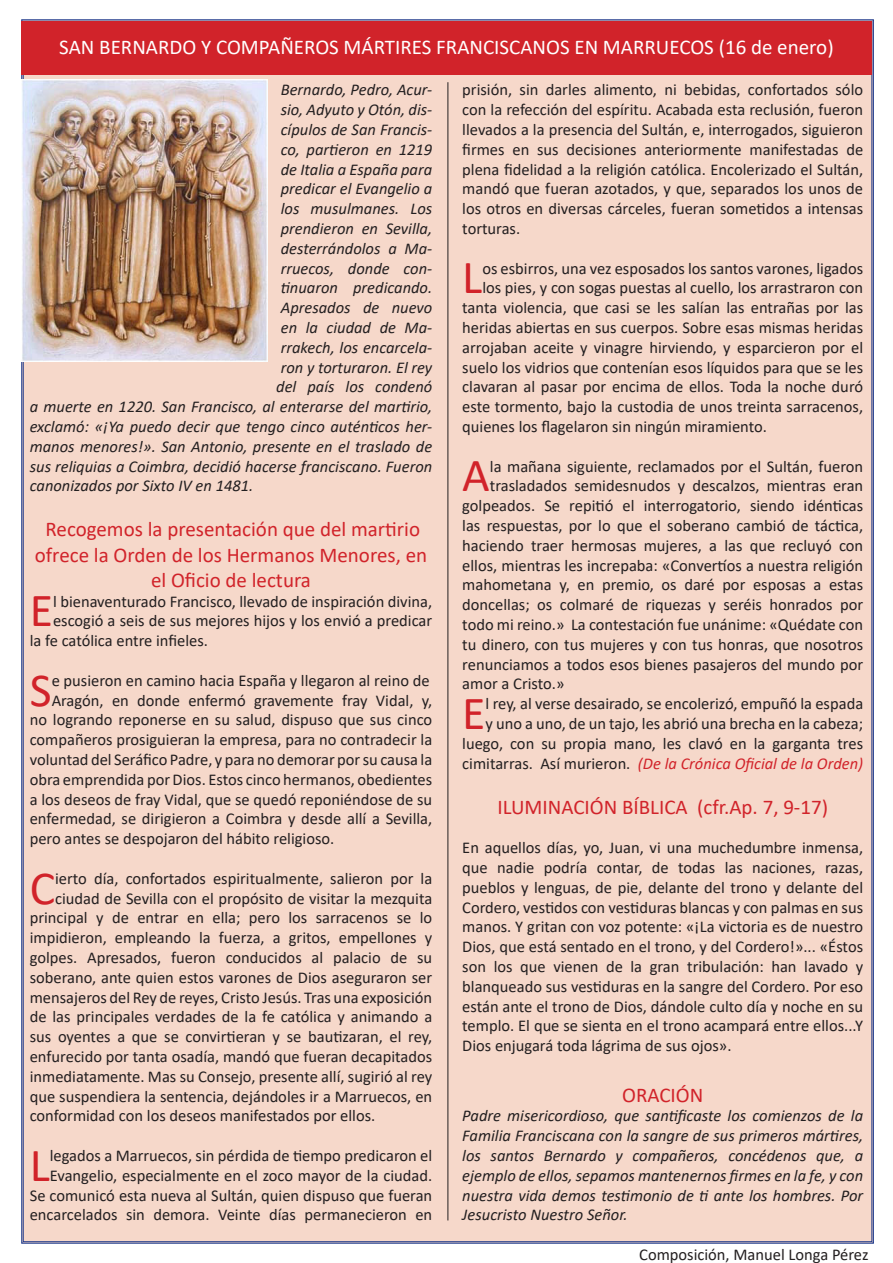
<style>
.page{position:relative;width:893px;height:1263px;background:#fff}
.page>*{position:absolute;margin:0;border:0;box-sizing:border-box;transform-origin:0 0}
.t1{font:47.7px "Calibri";color:#d1232a}
.t2{font:21px/25.2px "Calibri";color:#d1232a;text-align:center}
.t3{font:21px "Calibri";color:#fff}
.t4{font:16.5px/19.8px "Calibri";color:#231f20;text-align:justify}
.t5{font:italic 16.5px/19.8px "Calibri";color:#231f20;text-align:justify}
.s1{font-style:italic;color:#d1232a}
</style>
<div class="page">
<div style="left:21px;top:19px;width:853px;height:1225px;background:#f6d8ca"></div>
<div style="left:21px;top:21px;width:851px;height:54px;background:#d1232a"></div>
<img style="left:21px;top:79px;width:246px;height:282px">
<hr style="left:447px;top:82px;width:1px;height:1138px;background:#231f20">
<p class="t3" style="left:59px;top:32px;width:776px">SAN BERNARDO Y COMPAÑEROS MÁRTIRES FRANCISCANOS EN MARRUECOS (16 de enero)</p>
<p class="t5" style="left:281px;top:79px;width:153px">Bernardo, Pedro, Acur-</p>
<p class="t5" style="left:281px;top:99px;width:153px">sio, Adyuto y Otón, dis-</p>
<p class="t5" style="left:281px;top:119px;width:153px">cípulos de San Francis-</p>
<p class="t5" style="left:281px;top:139px;width:153px">co, partieron en 1219</p>
<p class="t5" style="left:281px;top:158px;width:153px">de Italia a España para</p>
<p class="t5" style="left:281px;top:178px;width:153px">predicar el Evangelio a</p>
<p class="t5" style="left:281px;top:198px;width:153px">los musulmanes. Los</p>
<p class="t5" style="left:281px;top:218px;width:153px">prendieron en Sevilla,</p>
<p class="t5" style="left:281px;top:238px;width:153px">desterrándolos a Ma-</p>
<p class="t5" style="left:281px;top:257px;width:153px">rruecos, donde con-</p>
<p class="t5" style="left:281px;top:277px;width:153px">tinuaron predicando.</p>
<p class="t5" style="left:281px;top:297px;width:153px">Apresados de nuevo</p>
<p class="t5" style="left:281px;top:317px;width:153px">en la ciudad de Ma-</p>
<p class="t5" style="left:281px;top:337px;width:153px">rrakech, los encarcela-</p>
<p class="t5" style="left:281px;top:356px;width:153px">ron y torturaron. El rey</p>
<p class="t5" style="left:276px;top:376px;width:158px">del país los condenó</p>
<p class="t5" style="left:30px;top:396px;width:404px">a muerte en 1220. San Francisco, al enterarse del martirio,</p>
<p class="t5" style="left:30px;top:416px;width:404px">exclamó: «¡Ya puedo decir que tengo cinco auténticos her-</p>
<p class="t5" style="left:30px;top:436px;width:404px">manos menores!». San Antonio, presente en el traslado de</p>
<p class="t5" style="left:30px;top:455px;width:404px">sus reliquias a Coimbra, decidió hacerse franciscano. Fueron</p>
<p class="t5" style="left:30px;top:475px;width:225px">canonizados por Sixto IV en 1481.</p>
<p class="t2" style="left:35px;top:516px;width:394px">Recogemos la presentación que del martirio ofrece la Orden de los Hermanos Menores, en el Oficio de lectura</p>
<p class="t1" style="left:30px;top:577px;width:25px">E</p>
<p class="t4" style="left:53px;top:591px;width:381px">l bienaventurado Francisco, llevado de inspiración divina,</p>
<p class="t4" style="left:462px;top:79px;width:402px">prisión, sin darles alimento, ni bebidas, confortados sólo con la refección del espíritu. Acabada esta reclusión, fueron llevados a la presencia del Sultán, e, interrogados, siguieron firmes en sus decisiones anteriormente manifestadas de plena fidelidad a la religión católica. Encolerizado el Sultán, mandó que fueran azotados, y que, separados los unos de los otros en diversas cárceles, fueran sometidos a intensas torturas.</p>
<p class="t1" style="left:462px;top:244px;width:22px">L</p>
<p class="t4" style="left:482px;top:258px;width:382px">os esbirros, una vez esposados los santos varones, ligados</p>
<p class="t4" style="left:482px;top:277px;width:382px">los pies, y con sogas puestas al cuello, los arrastraron con</p>
<p class="t4" style="left:462px;top:297px;width:402px">tanta violencia, que casi se les salían las entrañas por las</p>
<p class="t4" style="left:462px;top:317px;width:402px">heridas abiertas en sus cuerpos. Sobre esas mismas heridas</p>
<p class="t4" style="left:462px;top:337px;width:402px">arrojaban aceite y vinagre hirviendo, y esparcieron por el</p>
<p class="t4" style="left:462px;top:357px;width:402px">suelo los vidrios que contenían esos líquidos para que se les</p>
<p class="t4" style="left:462px;top:376px;width:402px">clavaran al pasar por encima de ellos. Toda la noche duró</p>
<p class="t4" style="left:462px;top:396px;width:402px">este tormento, bajo la custodia de unos treinta sarracenos,</p>
<p class="t4" style="left:462px;top:416px;width:306px">quienes los flagelaron sin ningún miramiento.</p>
<p class="t1" style="left:462px;top:442px;width:29px">A</p>
<p class="t4" style="left:490px;top:456px;width:375px">la mañana siguiente, reclamados por el Sultán, fueron</p>
<p class="t4" style="left:490px;top:475px;width:375px">trasladados semidesnudos y descalzos, mientras eran</p>
<p class="t4" style="left:462px;top:495px;width:402px">golpeados. Se repitió el interrogatorio, siendo idénticas</p>
<p class="t4" style="left:462px;top:515px;width:402px">las respuestas, por lo que el soberano cambió de táctica,</p>
<p class="t4" style="left:462px;top:535px;width:402px">haciendo traer hermosas mujeres, a las que recluyó con</p>
<p class="t4" style="left:462px;top:555px;width:402px">ellos, mientras les increpaba: «Convertíos a nuestra religión</p>
<p class="t4" style="left:462px;top:574px;width:402px">mahometana y, en premio, os daré por esposas a estas</p>
<p class="t4" style="left:462px;top:594px;width:402px">doncellas; os colmaré de riquezas y seréis honrados por</p>
<p class="t4" style="left:462px;top:614px;width:402px">todo mi reino.» La contestación fue unánime: «Quédate con</p>
<p class="t4" style="left:462px;top:634px;width:402px">tu dinero, con tus mujeres y con tus honras, que nosotros</p>
<p class="t4" style="left:462px;top:654px;width:402px">renunciamos a todos esos bienes pasajeros del mundo por</p>
<p class="t4" style="left:462px;top:673px;width:104px">amor a Cristo.»</p>
<p class="t1" style="left:462px;top:680px;width:25px">E</p>
<p class="t4" style="left:53px;top:610px;width:381px">escogió a seis de sus mejores hijos y los envió a predicar</p>
<p class="t4" style="left:30px;top:630px;width:180px">la fe católica entre infieles.</p>
<p class="t1" style="left:30px;top:657px;width:23px">S</p>
<p class="t4" style="left:52px;top:670px;width:379px">e pusieron en camino hacia España y llegaron al reino de</p>
<p class="t4" style="left:30px;top:690px;width:404px;text-indent:22px">Aragón, en donde enfermó gravemente fray Vidal, y, no logrando reponerse en su salud, dispuso que sus cinco compañeros prosiguieran la empresa, para no contradecir la voluntad del Seráfico Padre, y para no demorar por su causa la obra emprendida por Dios. Estos cinco hermanos, obedientes a los deseos de fray Vidal, que se quedó reponiéndose de su enfermedad, se dirigieron a Coimbra y desde allí a Sevilla, pero antes se despojaron del hábito religioso.</p>
<p class="t1" style="left:30px;top:855px;width:27px">C</p>
<p class="t4" style="left:55px;top:868px;width:379px">ierto día, confortados espiritualmente, salieron por la</p>
<p class="t4" style="left:462px;top:693px;width:402px;text-align:right">l rey, al verse desairado, se encolerizó, empuñó la espada<br>y uno a uno, de un tajo, les abrió una brecha en la cabeza; luego, con su propia mano, les clavó en la garganta tres cimitarras. Así murieron. <span class="s1">(De la Crónica Oficial de la Orden)</span></p>
<p class="t2" style="left:497px;top:793px;width:332px">ILUMINACIÓN BÍBLICA (cfr.Ap. 7, 9-17)</p>
<p class="t4" style="left:462px;top:837px;width:402px">En aquellos días, yo, Juan, vi una muchedumbre inmensa, que nadie podría contar, de todas las naciones, razas, pueblos y lenguas, de pie, delante del trono y delante del Cordero, vestidos con vestiduras blancas y con palmas en sus manos. Y gritan con voz potente: «¡La victoria es de nuestro Dios, que está sentado en el trono, y del Cordero!»... «Éstos son los que vienen de la gran tribulación: han lavado y blanqueado sus vestiduras en la sangre del Cordero. Por eso están ante el trono de Dios, dándole culto día y noche en su templo. El que se sienta en el trono acampará entre ellos...Y Dios enjugará toda lágrima de sus ojos».</p>
<p class="t2" style="left:622px;top:1081px;width:83px">ORACIÓN</p>
<p class="t5" style="left:462px;top:1105px;width:402px">Padre misericordioso, que santificaste los comienzos de la Familia Franciscana con la sangre de sus primeros mártires, los santos Bernardo y compañeros, concédenos que, a ejemplo de ellos, sepamos mantenernos firmes en la fe, y con nuestra vida demos testimonio de ti ante los hombres. Por Jesucristo Nuestro Señor.</p>
<p class="t4" style="left:639px;top:1244px;width:231px">Composición, Manuel Longa Pérez</p>
<p class="t4" style="left:55px;top:888px;width:379px">ciudad de Sevilla con el propósito de visitar la mezquita</p>
<p class="t4" style="left:30px;top:907px;width:404px">principal y de entrar en ella; pero los sarracenos se lo</p>
<p class="t4" style="left:30px;top:927px;width:404px">impidieron, empleando la fuerza, a gritos, empellones y</p>
<p class="t4" style="left:30px;top:947px;width:404px">golpes. Apresados, fueron conducidos al palacio de su</p>
<p class="t4" style="left:30px;top:967px;width:404px">soberano, ante quien estos varones de Dios aseguraron ser</p>
<p class="t4" style="left:30px;top:987px;width:404px">mensajeros del Rey de reyes, Cristo Jesús. Tras una exposición</p>
<p class="t4" style="left:30px;top:1006px;width:404px">de las principales verdades de la fe católica y animando a</p>
<p class="t4" style="left:30px;top:1026px;width:404px">sus oyentes a que se convirtieran y se bautizaran, el rey,</p>
<p class="t4" style="left:30px;top:1046px;width:404px">enfurecido por tanta osadía, mandó que fueran decapitados</p>
<p class="t4" style="left:30px;top:1066px;width:404px">inmediatamente. Mas su Consejo, presente allí, sugirió al rey</p>
<p class="t4" style="left:30px;top:1086px;width:404px">que suspendiera la sentencia, dejándoles ir a Marruecos, en</p>
<p class="t4" style="left:30px;top:1105px;width:347px">conformidad con los deseos manifestados por ellos.</p>
<p class="t1" style="left:30px;top:1132px;width:22px">L</p>
<p class="t4" style="left:30px;top:1145px;width:404px;text-align:right">legados a Marruecos, sin pérdida de tiempo predicaron el Evangelio, especialmente en el zoco mayor de la ciudad.<br>Se comunicó esta nueva al Sultán, quien dispuso que fueran encarcelados sin demora. Veinte días permanecieron en</p>
</div>
